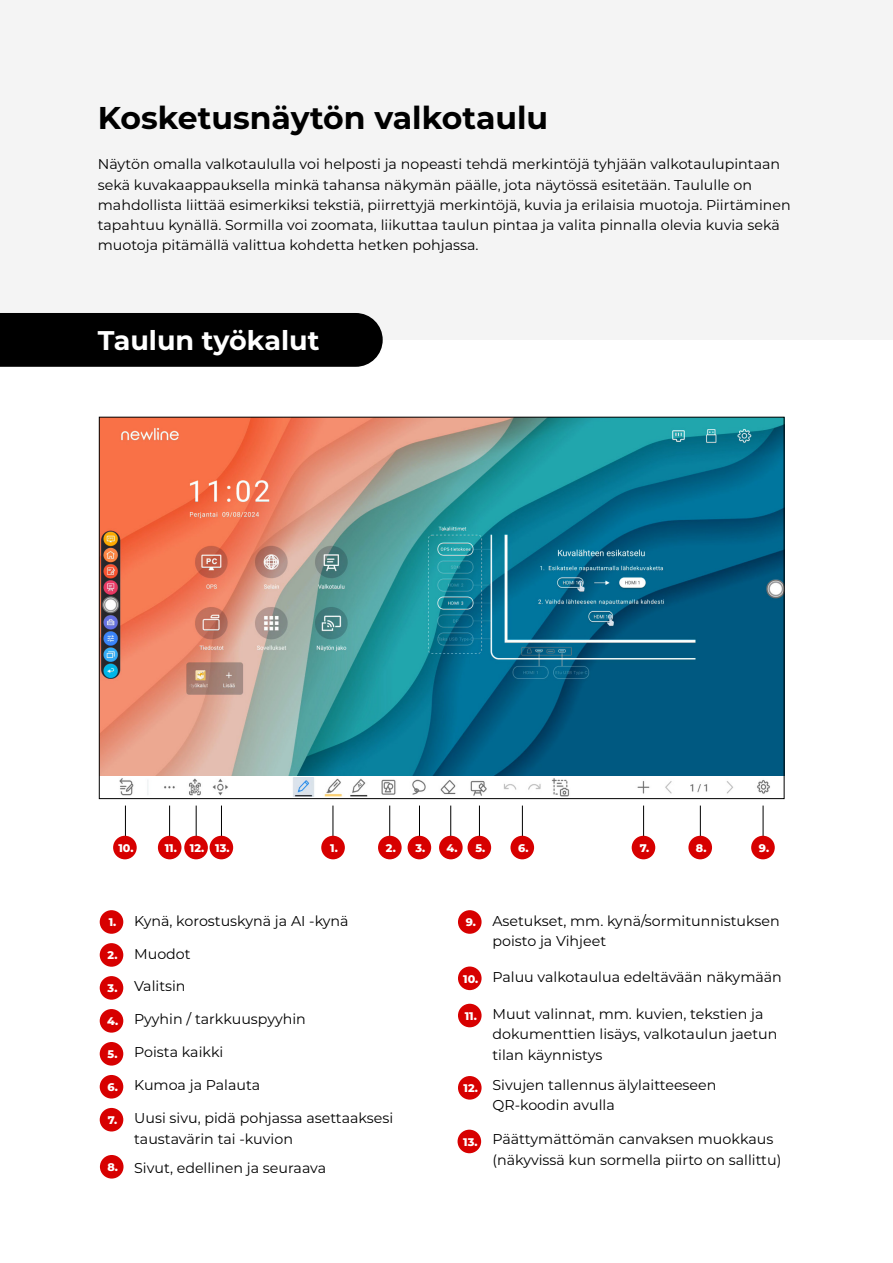
<style>
.page{position:relative;width:893px;height:1263px;background:#fff}
.page>*{position:absolute;margin:0;border:0;box-sizing:border-box;transform-origin:0 0}
.t1{font:700 31.5px "Montserrat";color:#000}
.t2{font:700 27px "Montserrat";color:#fff}
.Leipis{font:14.25px/20.2px "Montserrat";color:#000}
.Leipis-2{font:800 11.1px "Montserrat";color:#fff}
</style>
<div class="page">
<div style="left:0;top:0;width:893px;height:340px;background:#f4f4f4"></div>
<svg style="left:99px;top:417px;width:685px;height:382px;background:#5d8087"></svg>
<div style="left:0;top:313px;width:383px;height:54px;background:#000"></div>
<div style="left:100px;top:910px;width:23px;height:24px;background:#d70000;border-radius:50%"></div>
<div style="left:100px;top:1155px;width:24px;height:23px;background:#d70000;border-radius:50%"></div>
<div style="left:100px;top:943px;width:23px;height:24px;background:#d70000;border-radius:50%"></div>
<div style="left:458px;top:910px;width:24px;height:24px;background:#d70000;border-radius:50%"></div>
<div style="left:100px;top:976px;width:23px;height:24px;background:#d70000;border-radius:50%"></div>
<div style="left:458px;top:966px;width:24px;height:24px;background:#d70000;border-radius:50%"></div>
<div style="left:100px;top:1009px;width:23px;height:24px;background:#d70000;border-radius:50%"></div>
<div style="left:458px;top:1004px;width:24px;height:23px;background:#d70000;border-radius:50%"></div>
<div style="left:100px;top:1042px;width:23px;height:23px;background:#d70000;border-radius:50%"></div>
<div style="left:458px;top:1076px;width:24px;height:23px;background:#d70000;border-radius:50%"></div>
<div style="left:100px;top:1075px;width:23px;height:23px;background:#d70000;border-radius:50%"></div>
<div style="left:100px;top:1108px;width:23px;height:23px;background:#d70000;border-radius:50%"></div>
<img style="left:107px;top:777px;width:672px;height:19px">
<hr style="left:125px;top:805px;width:1px;height:32px;background:#000">
<hr style="left:169px;top:805px;width:1px;height:32px;background:#000">
<hr style="left:333px;top:805px;width:1px;height:32px;background:#000">
<hr style="left:389px;top:805px;width:1px;height:32px;background:#000">
<hr style="left:450px;top:805px;width:1px;height:32px;background:#000">
<hr style="left:196px;top:805px;width:1px;height:32px;background:#000">
<hr style="left:221px;top:805px;width:1px;height:32px;background:#000">
<hr style="left:419px;top:805px;width:1px;height:32px;background:#000">
<hr style="left:479px;top:805px;width:1px;height:32px;background:#000">
<hr style="left:522px;top:805px;width:1px;height:32px;background:#000">
<hr style="left:643px;top:805px;width:1px;height:32px;background:#000">
<hr style="left:700px;top:805px;width:1px;height:32px;background:#000">
<hr style="left:763px;top:805px;width:1px;height:32px;background:#000">
<div style="left:113px;top:836px;width:24px;height:23px;background:#d70000;border-radius:50%"></div>
<div style="left:158px;top:836px;width:23px;height:23px;background:#d70000;border-radius:50%"></div>
<div style="left:321px;top:836px;width:24px;height:23px;background:#d70000;border-radius:50%"></div>
<div style="left:378px;top:836px;width:24px;height:23px;background:#d70000;border-radius:50%"></div>
<div style="left:439px;top:836px;width:24px;height:23px;background:#d70000;border-radius:50%"></div>
<div style="left:184px;top:836px;width:24px;height:23px;background:#d70000;border-radius:50%"></div>
<div style="left:408px;top:836px;width:23px;height:23px;background:#d70000;border-radius:50%"></div>
<div style="left:468px;top:836px;width:23px;height:23px;background:#d70000;border-radius:50%"></div>
<div style="left:510px;top:836px;width:24px;height:23px;background:#d70000;border-radius:50%"></div>
<div style="left:632px;top:836px;width:23px;height:23px;background:#d70000;border-radius:50%"></div>
<div style="left:688px;top:836px;width:24px;height:23px;background:#d70000;border-radius:50%"></div>
<div style="left:751px;top:836px;width:24px;height:23px;background:#d70000;border-radius:50%"></div>
<div style="left:210px;top:836px;width:23px;height:23px;background:#d70000;border-radius:50%"></div>
<div style="left:458px;top:1130px;width:23px;height:23px;background:#d70000;border-radius:50%"></div>
<p class="t1" style="left:98px;top:95px;width:452px">Kosketusnäytön valkotaulu</p>
<p class="Leipis" style="left:98px;top:154px;width:694px">Näytön omalla valkotaululla voi helposti ja nopeasti tehdä merkintöjä tyhjään valkotaulupintaan sekä kuvakaappauksella minkä tahansa näkymän päälle, jota näytössä esitetään. Taululle on mahdollista liittää esimerkiksi tekstiä, piirrettyjä merkintöjä, kuvia ja erilaisia muotoja. Piirtäminen tapahtuu kynällä. Sormilla voi zoomata, liikuttaa taulun pintaa ja valita pinnalla olevia kuvia sekä muotoja pitämällä valittua kohdetta hetken pohjassa.</p>
<p class="t2" style="left:98px;top:321px;width:223px">Taulun työkalut</p>
<p class="Leipis-2" style="left:118px;top:840px;width:17px">10.</p>
<p class="Leipis-2" style="left:165px;top:840px;width:14px">11.</p>
<p class="Leipis-2" style="left:190px;top:840px;width:16px">12.</p>
<p class="Leipis-2" style="left:215px;top:840px;width:16px">13.</p>
<p class="Leipis-2" style="left:330px;top:840px;width:9px">1.</p>
<p class="Leipis-2" style="left:386px;top:840px;width:11px">2.</p>
<p class="Leipis-2" style="left:446px;top:840px;width:13px">4.</p>
<p class="Leipis-2" style="left:415px;top:840px;width:11px">3.</p>
<p class="Leipis-2" style="left:475px;top:840px;width:11px">5.</p>
<p class="Leipis-2" style="left:518px;top:840px;width:12px">6.</p>
<p class="Leipis-2" style="left:640px;top:840px;width:11px">7.</p>
<p class="Leipis-2" style="left:696px;top:840px;width:12px">8.</p>
<p class="Leipis-2" style="left:759px;top:840px;width:12px">9.</p>
<p class="Leipis-2" style="left:109px;top:914px;width:9px">1.</p>
<p class="Leipis-2" style="left:108px;top:947px;width:11px">2.</p>
<p class="Leipis-2" style="left:108px;top:980px;width:11px">3.</p>
<p class="Leipis" style="left:134px;top:910px;width:216px">Kynä, korostuskynä ja AI -kynä</p>
<p class="Leipis" style="left:134px;top:943px;width:58px">Muodot</p>
<p class="Leipis" style="left:134px;top:976px;width:53px">Valitsin</p>
<p class="Leipis-2" style="left:466px;top:914px;width:12px">9.</p>
<p class="Leipis-2" style="left:463px;top:970px;width:17px">10.</p>
<p class="Leipis" style="left:492px;top:910px;width:289px">Asetukset, mm. kynä/sormitunnistuksen poisto ja Vihjeet</p>
<p class="Leipis" style="left:492px;top:966px;width:291px">Paluu valkotaulua edeltävään näkymään</p>
<p class="Leipis" style="left:134px;top:1009px;width:173px">Pyyhin / tarkkuuspyyhin</p>
<p class="Leipis" style="left:492px;top:1003px;width:286px">Muut valinnat, mm. kuvien, tekstien ja dokumenttien lisäys, valkotaulun jaetun</p>
<p class="Leipis" style="left:134px;top:1042px;width:91px">Poista kaikki</p>
<p class="Leipis" style="left:492px;top:1044px;width:111px">tilan käynnistys</p>
<p class="Leipis" style="left:492px;top:1074px;width:226px">Sivujen tallennus älylaitteeseen<br>QR-koodin avulla</p>
<p class="Leipis" style="left:492px;top:1129px;width:290px">Päättymättömän canvaksen muokkaus (näkyvissä kun sormella piirto on sallittu)</p>
<p class="Leipis-2" style="left:465px;top:1008px;width:14px">11.</p>
<p class="Leipis-2" style="left:107px;top:1013px;width:13px">4.</p>
<p class="Leipis-2" style="left:108px;top:1046px;width:11px">5.</p>
<p class="Leipis-2" style="left:107px;top:1079px;width:12px">6.</p>
<p class="Leipis-2" style="left:464px;top:1080px;width:16px">12.</p>
<p class="Leipis-2" style="left:108px;top:1112px;width:11px">7.</p>
<p class="Leipis" style="left:134px;top:1075px;width:128px">Kumoa ja Palauta</p>
<p class="Leipis" style="left:134px;top:1107px;width:261px">Uusi sivu, pidä pohjassa asettaaksesi taustavärin tai -kuvion</p>
<p class="Leipis-2" style="left:463px;top:1134px;width:16px">13.</p>
<p class="Leipis-2" style="left:107px;top:1159px;width:12px">8.</p>
<p class="Leipis" style="left:134px;top:1157px;width:194px">Sivut, edellinen ja seuraava</p>
</div>
